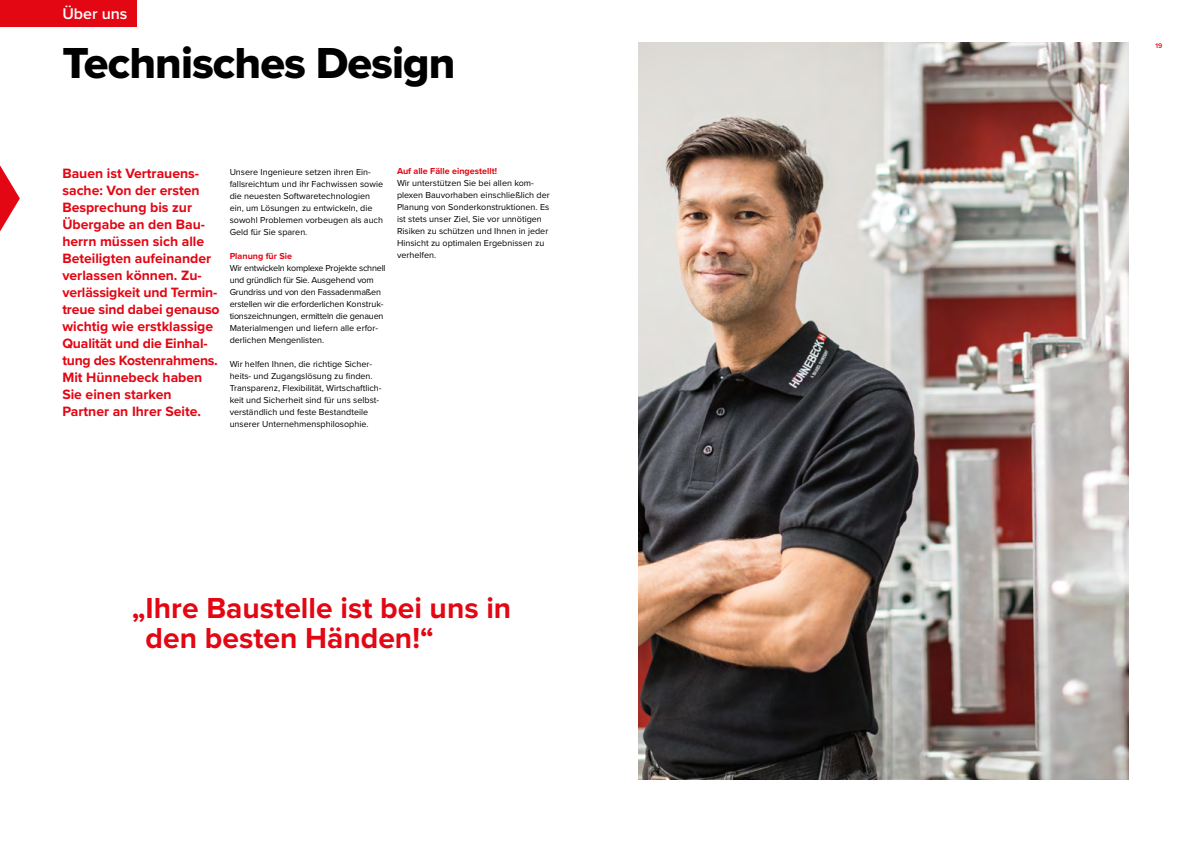
<style>
.page{position:relative;width:1191px;height:842px;background:#fff}
.page>*{position:absolute;margin:0;border:0;box-sizing:border-box;transform-origin:0 0}
.t1{font:45px "Proxima Nova Extrabld";letter-spacing:-.02em;color:#000}
.t2{font:700 30px/30px "Proxima Nova";color:#e30613}
.t3{font:600 16px "Proxima Nova";color:#fff}
.t4{font:700 14px/17px "Proxima Nova";color:#e30613}
.t5{font:9px/12px "Proxima Nova";color:#000}
.t6{font:9px/12px "Proxima Nova";letter-spacing:-.02em;color:#000}
.t7{font:700 9px "Proxima Nova";color:#e30613}
.t8{font:600 7px "Proxima Nova";color:#e30613}
</style>
<div class="page">
<svg style="left:0;top:165px;width:20px;height:66px"></svg>
<img style="left:638px;top:43px;width:490px;height:737px">
<div style="left:0;top:0;width:136px;height:27px;background:#e30613"></div>
<h3 class="t3" style="left:62px;top:2px;width:67px">Über uns</h3>
<h1 class="t1" style="left:62px;top:30px;width:395px">Technisches Design</h1>
<p class="t4" style="left:62px;top:164px;width:159px">Bauen ist Vertrauens&shy;sache: Von der ersten<br>Besprechung bis zur<br>Übergabe an den Bau&shy;herrn müssen sich alle<br>Beteiligten aufeinander verlassen können. Zu&shy;verlässigkeit und Termin&shy;treue sind dabei genauso wichtig wie erstklassige<br>Qualität und die Einhal&shy;tung des Kostenrahmens.<br>Mit Hünnebeck haben<br>Sie einen starken<br>Partner an Ihrer Seite.</p>
<p class="t5" style="left:230px;top:165px;width:155px">Unsere Ingenieure setzen ihren Ein&shy;fallsreichtum und ihr Fachwissen sowie die neuesten Softwaretechnologien ein, um Lösungen zu entwickeln, die sowohl Problemen vorbeugen als auch Geld für Sie sparen.</p>
<p class="t7" style="left:230px;top:249px;width:64px">Planung für Sie</p>
<p class="t6" style="left:230px;top:261px;width:157px">Wir entwickeln komplexe Projekte schnell und gründlich für Sie. Ausgehend vom Grundriss und von den Fassadenmaßen erstellen wir die erforderlichen Konstruk&shy;tionszeichnungen, ermitteln die genauen Materialmengen und liefern alle erfor&shy;derlichen Mengenlisten.</p>
<p class="t5" style="left:230px;top:357px;width:153px">Wir helfen Ihnen, die richtige Sicher&shy;heits- und Zugangslösung zu finden.<br>Transparenz, Flexibilität, Wirtschaftlich&shy;keit und Sicherheit sind für uns selbst&shy;verständlich und feste Bestandteile unserer Unternehmensphilosophie.</p>
<p class="t7" style="left:397px;top:165px;width:101px">Auf alle Fälle eingestellt!</p>
<p class="t5" style="left:397px;top:177px;width:154px">Wir unterstützen Sie bei allen kom&shy;plexen Bauvorhaben einschließlich der Planung von Sonderkonstruktionen. Es ist stets unser Ziel, Sie vor unnötigen Risiken zu schützen und Ihnen in jeder Hinsicht zu optimalen Ergebnissen zu verhelfen.</p>
<h2 class="t2" style="left:146px;top:593px;width:367px;text-indent:-14px">„Ihre Baustelle ist bei uns in den besten Händen!“</h2>
<p class="t8" style="left:1155px;top:40px;width:8px">19</p>
</div>
